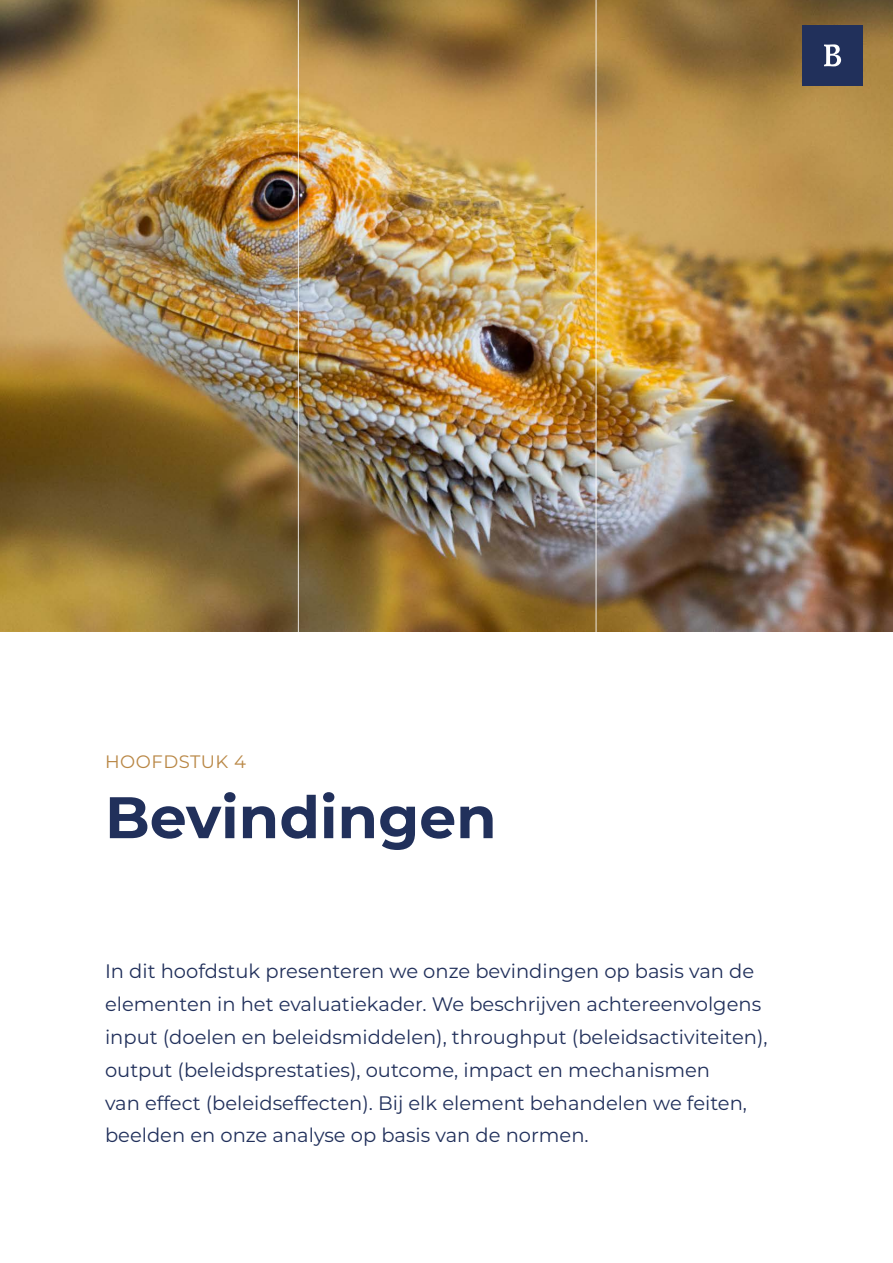
<style>
.page{position:relative;width:893px;height:1263px;background:#fff}
.page>*{position:absolute;margin:0;border:0;box-sizing:border-box;transform-origin:0 0}
.t1{font:700 58.5px "Montserrat";color:#21305b}
.t2{font:19.5px/33px "Montserrat";color:#21305b}
.t3{font:18px "Montserrat";letter-spacing:.03em;color:#b98745}
</style>
<div class="page">
<img style="left:0;top:0;width:893px;height:631px">
<hr style="left:298px;top:0;width:1px;height:639px;background:#fff">
<hr style="left:595px;top:0;width:2px;height:639px;background:#fff">
<div style="left:802px;top:25px;width:60px;height:60px;background:#21305b"></div>
<svg style="left:824px;top:44px;width:17px;height:22px"></svg>
<p class="t3" style="left:105px;top:749px;width:143px">HOOFDSTUK 4</p>
<h1 class="t1" style="left:105px;top:775px;width:393px">Bevindingen</h1>
<p class="t2" style="left:105px;top:953px;width:664px">In dit hoofdstuk presenteren we onze bevindingen op basis van de elementen in het evaluatiekader. We beschrijven achtereenvolgens input (doelen en beleidsmiddelen), throughput (beleidsactiviteiten), output (beleidsprestaties), outcome, impact en mechanismen<br>van effect (beleidseffecten). Bij elk element behandelen we feiten, beelden en onze analyse op basis van de normen.</p>
</div>
